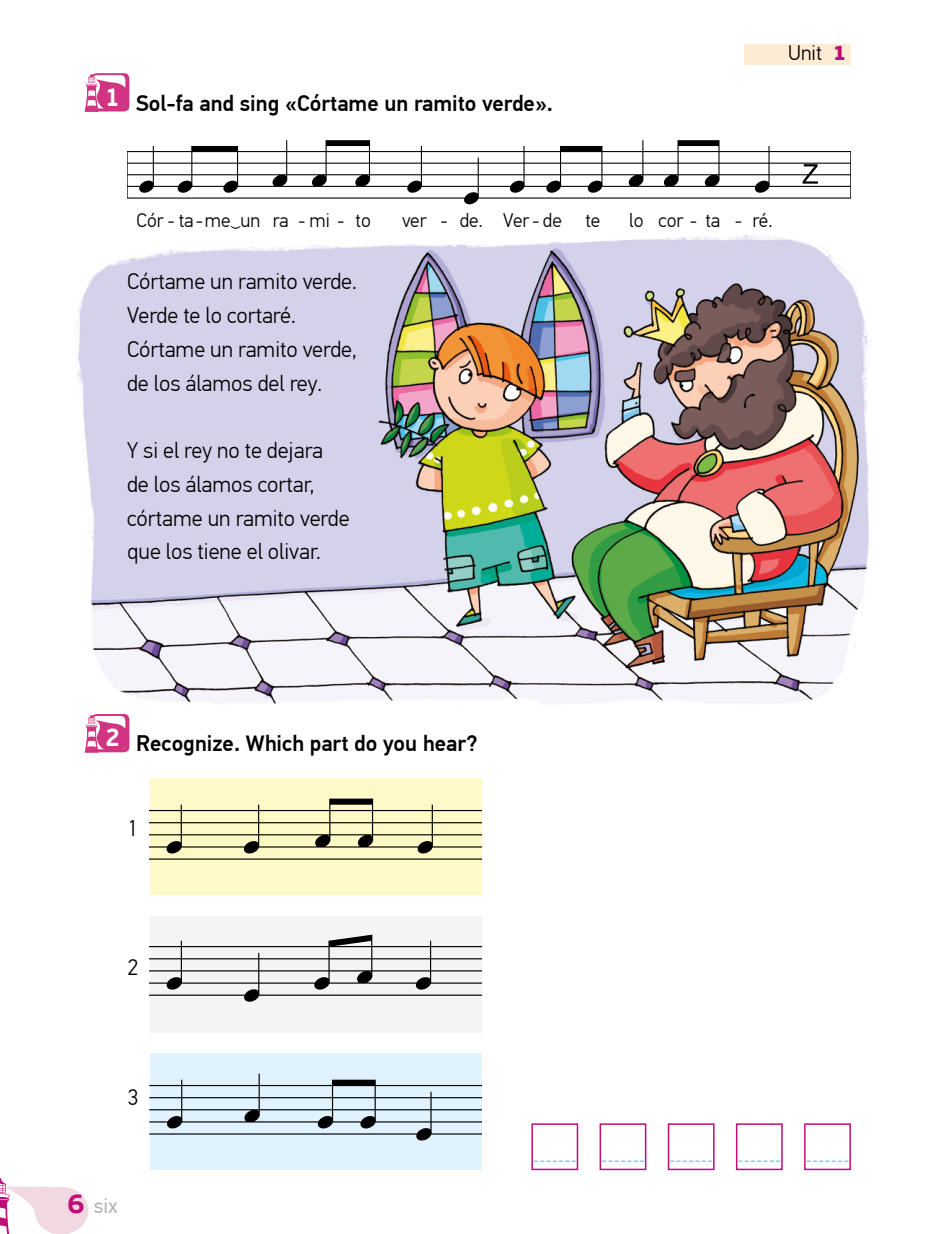
<style>
.page{position:relative;width:936px;height:1234px;background:#fff}
.page>*{position:absolute;margin:0;border:0;box-sizing:border-box;transform-origin:0 0}
.t1{font:700 27px "PF Beau Sans Pro";color:#c00d78}
.t2{font:700 25.5px "PF Beau Sans Pro";color:#fff;scale:.9 1}
.t3{font:300 22.5px/33.8px "PF Din Text Pro";color:#000}
.t4{font:500 22.5px "PF Din Text Pro";color:#000}
.t5{font:300 21px "PF Din Text Pro";color:#000}
.t6{font:21px "PF Din Text Pro";color:#b3b2b2}
.t7{font:900 21px "PF Beau Sans Pro";color:#c00d78}
.t8{font:300 19.5px "PF Din Text Pro";color:#000}
</style>
<div class="page">
<div style="left:744px;top:44px;width:106px;height:20px;background:#feebd3"></div>
<svg style="left:0;top:1178px;width:89px;height:55px"></svg>
<img style="left:75px;top:226px;width:794px;height:506px">
<svg style="left:85px;top:73px;width:44px;height:39px"></svg>
<svg style="left:85px;top:713px;width:44px;height:39px"></svg>
<img style="left:128px;top:140px;width:722px;height:65px">
<svg style="left:231px;top:226px;width:9px;height:3px"></svg>
<div style="left:150px;top:777px;width:331px;height:117px;background:#fff9c7"></div>
<img style="left:150px;top:798px;width:331px;height:62px">
<img style="left:150px;top:916px;width:331px;height:115px">
<img style="left:150px;top:1053px;width:331px;height:116px">
<svg style="left:602px;top:1160px;width:41px;height:1px"></svg>
<div style="left:599px;top:1123px;width:47px;height:46px;border:2px solid #c00d78"></div>
<svg style="left:534px;top:1160px;width:41px;height:1px"></svg>
<div style="left:531px;top:1123px;width:47px;height:46px;border:2px solid #c00d78"></div>
<svg style="left:670px;top:1160px;width:41px;height:1px"></svg>
<div style="left:667px;top:1123px;width:47px;height:46px;border:2px solid #c00d78"></div>
<svg style="left:738px;top:1160px;width:41px;height:1px"></svg>
<div style="left:735px;top:1123px;width:47px;height:46px;border:2px solid #c00d78"></div>
<svg style="left:807px;top:1160px;width:40px;height:1px"></svg>
<div style="left:804px;top:1123px;width:46px;height:46px;border:2px solid #c00d78"></div>
<p class="t2" style="left:105px;top:81px;width:18px">1</p>
<p class="t4" style="left:136px;top:89px;width:418px">Sol-fa and sing «Córtame un ramito verde».</p>
<p class="t5" style="left:788px;top:41px;width:35px">Unit</p>
<p class="t7" style="left:832px;top:39px;width:16px">1</p>
<p class="t8" style="left:136px;top:209px;width:236px">Cór-ta-me un ra -mi - to</p>
<p class="t8" style="left:402px;top:209px;width:200px">ver - de. Ver- de te</p>
<p class="t8" style="left:629px;top:209px;width:145px">lo cor - ta - ré.</p>
<p class="t3" style="left:127px;top:265px;width:231px">Córtame un ramito verde.<br>Verde te lo cortaré.<br>Córtame un ramito verde, de los álamos del rey.</p>
<p class="t3" style="left:127px;top:433px;width:224px">Y si el rey no te dejara de los álamos cortar, córtame un ramito verde que los tiene el olivar.</p>
<p class="t2" style="left:105px;top:721px;width:18px">2</p>
<p class="t4" style="left:136px;top:729px;width:343px">Recognize. Which part do you hear?</p>
<p class="t3" style="left:128px;top:812px;width:12px">1</p>
<p class="t3" style="left:128px;top:950px;width:12px">2</p>
<p class="t3" style="left:128px;top:1080px;width:12px">3</p>
<p class="t1" style="left:67px;top:1186px;width:19px">6</p>
<p class="t6" style="left:94px;top:1192px;width:26px">six</p>
</div>
